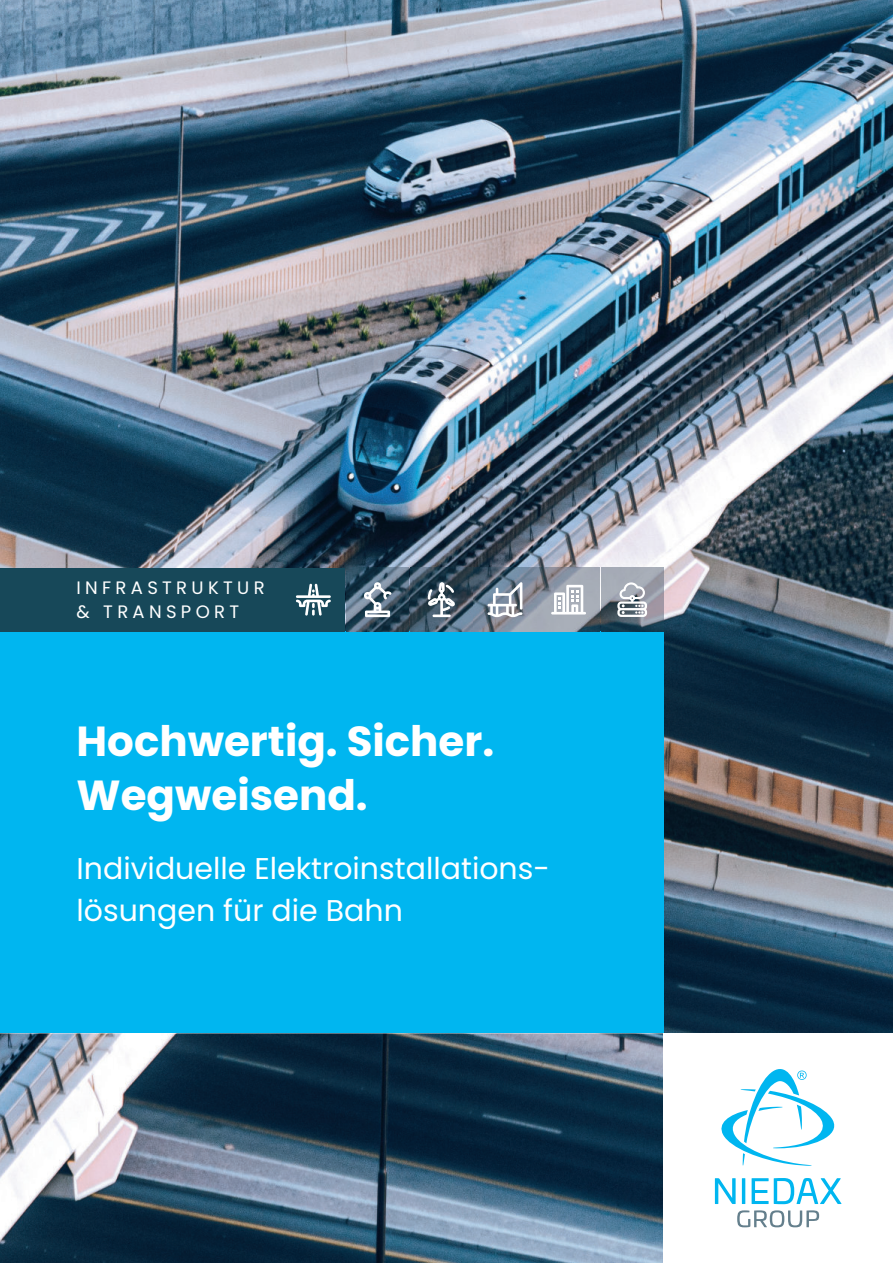
<style>
.page{position:relative;width:893px;height:1263px;background:#fff}
.page>*{position:absolute;margin:0;border:0;box-sizing:border-box;transform-origin:0 0}
.t1{font:700 42px/54px "Poppins";color:#fff}
.t2{font:30px/42px "Poppins";color:#fff}
.t3{font:18px/24px "Poppins";letter-spacing:.24em;color:#fff}
</style>
<div class="page">
<img style="left:0;top:0;width:893px;height:1263px">
<div style="left:663px;top:1033px;width:230px;height:230px;background:#fff"></div>
<div style="left:0;top:631px;width:663px;height:402px;background:#00b6f0"></div>
<svg style="left:737px;top:1210px;width:82px;height:17px"></svg>
<svg style="left:715px;top:1178px;width:21px;height:26px"></svg>
<hr style="left:742px;top:1178px;width:3px;height:26px;background:#00b6f0">
<svg style="left:752px;top:1178px;width:90px;height:26px"></svg>
<svg style="left:721px;top:1069px;width:114px;height:97px"></svg>
<div style="left:0;top:568px;width:313px;height:63px;background:#174859"></div>
<div style="left:282px;top:568px;width:63px;height:63px;background:#174859"></div>
<img style="left:347px;top:568px;width:125px;height:63px">
<img style="left:474px;top:568px;width:189px;height:63px">
<svg style="left:364px;top:582px;width:28px;height:35px"></svg>
<svg style="left:487px;top:582px;width:35px;height:35px"></svg>
<svg style="left:551px;top:585px;width:35px;height:29px"></svg>
<svg style="left:296px;top:584px;width:35px;height:32px"></svg>
<svg style="left:617px;top:582px;width:30px;height:35px"></svg>
<svg style="left:428px;top:582px;width:27px;height:35px"></svg>
<p class="t3" style="left:77px;top:576px;width:190px">INFRASTRUKTUR &amp; TRANSPORT</p>
<h1 class="t1" style="left:77px;top:717px;width:419px">Hochwertig. Sicher.<br>Wegweisend.</h1>
<p class="t2" style="left:77px;top:848px;width:475px">Individuelle Elektroinstallations&shy;lösungen für die Bahn</p>
</div>
